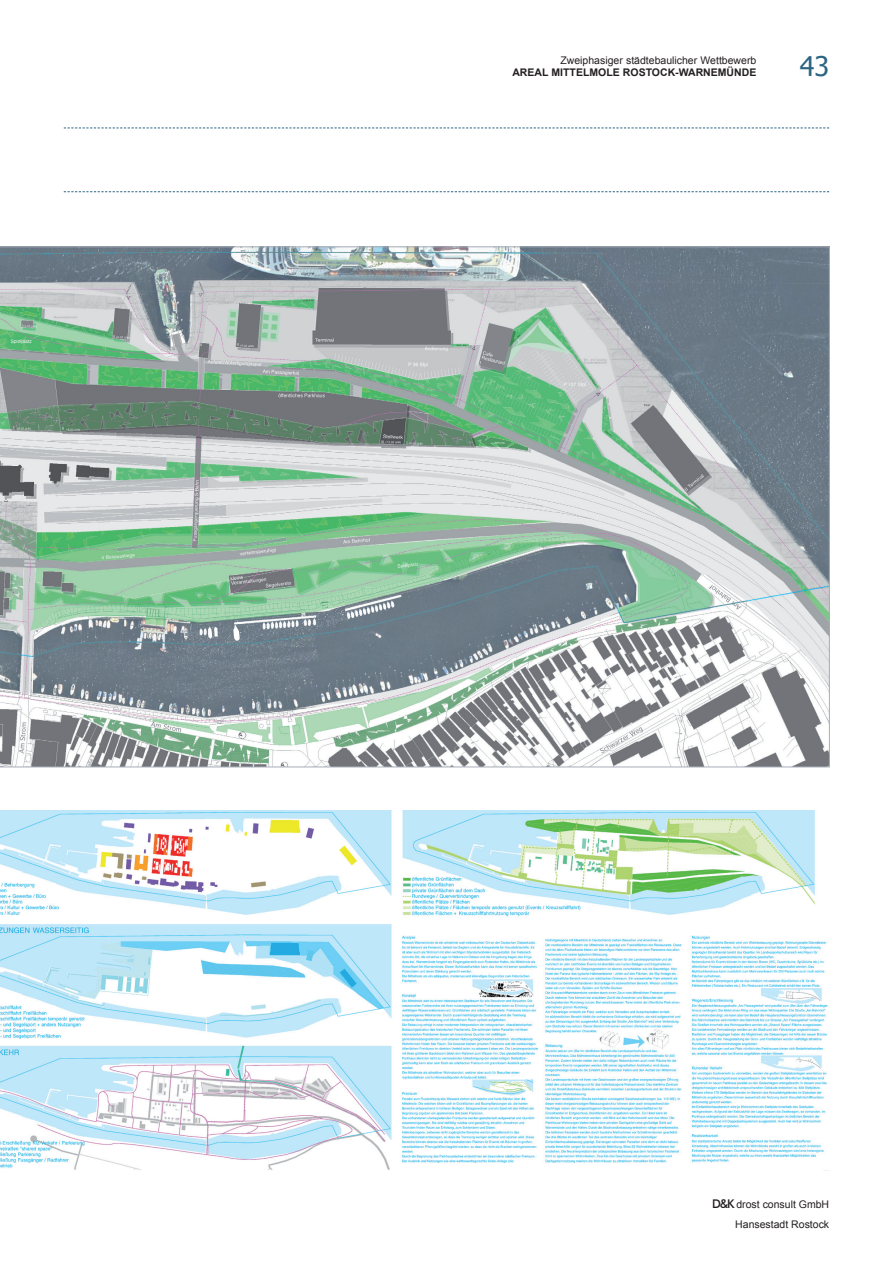
<style>
.page{position:relative;width:893px;height:1263px;background:#fff}
.page>*{position:absolute;margin:0;border:0;box-sizing:border-box;transform-origin:0 0}
.t1{font:27px "Tahoma";color:#2c6484}
.t2{font:10.5px/19.8px "Arial";color:#231f20;text-align:right}
.t3{font:700 10.5px "Arial";color:#231f20}
.s1{font-family:"Futura BT";font-weight:500;font-size:12px}
</style>
<div class="page">
<svg style="left:64px;top:128px;width:765px;height:1px"></svg>
<svg style="left:64px;top:191px;width:765px;height:1px"></svg>
<img style="left:0;top:810px;width:828px;height:360px">
<svg style="left:0;top:247px;width:830px;height:520px;background:#9baea9"></svg>
<p class="t2" style="left:560px;top:50px;width:197px">Zweiphasiger städtebaulicher Wettbewerb</p>
<p class="t3" style="left:512px;top:65px;width:246px">AREAL MITTELMOLE ROSTOCK-WARNEMÜNDE</p>
<h1 class="t1" style="left:800px;top:48px;width:31px">43</h1>
<p class="t2" style="left:712px;top:1195px;width:119px"><span class="s1">D&amp;K</span> drost consult GmbH<br>Hansestadt Rostock</p>
</div>
